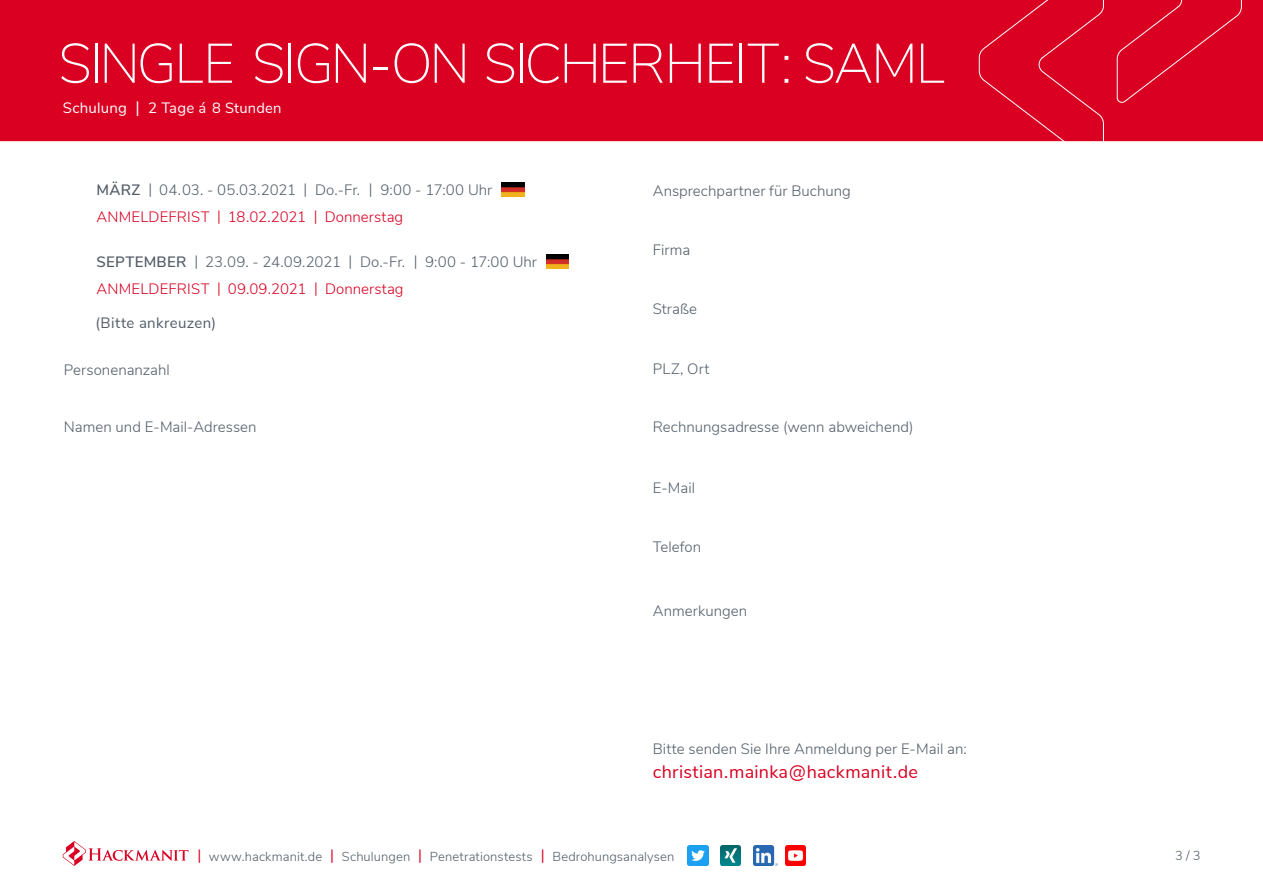
<style>
.page{position:relative;width:1263px;height:893px;background:#fff}
.page>*{position:absolute;margin:0;border:0;box-sizing:border-box;transform-origin:0 0}
.t1{font:200 55.5px "Nunito Sans";letter-spacing:-.04em;color:#fff}
.t2{font:18px "Nunito Sans";letter-spacing:.015em;color:#d90022}
.t3{font:300 15px/27px "Nunito Sans";letter-spacing:.005em;color:#535d68}
.t4{font:15px "Nunito Sans";letter-spacing:.015em;color:#fff}
.t5{font:15px "Nunito Sans";letter-spacing:.025em;color:#535d68}
.t6{font:300 12.9px "Nunito Sans";letter-spacing:.01em;color:#535d68}
.s1{font-size:16.5px}
.s2{font-size:14.7px}
.s3{font-weight:600}
.s4{color:#d90022}
.s5{font-weight:400;font-size:15px;color:#d90022}
</style>
<div class="page">
<div style="left:0;top:0;width:1263px;height:141px;background:#d90022"></div>
<div style="left:978px;top:0;width:126px;height:141px;background:#d90022"></div>
<div style="left:1116px;top:0;width:126px;height:103px;background:#d90022"></div>
<img style="left:753px;top:845px;width:24px;height:21px">
<img style="left:688px;top:845px;width:20px;height:21px">
<img style="left:720px;top:845px;width:21px;height:21px">
<img style="left:785px;top:845px;width:21px;height:21px">
<svg style="left:63px;top:841px;width:126px;height:25px"></svg>
<img style="left:502px;top:183px;width:22px;height:13px">
<img style="left:546px;top:255px;width:22px;height:13px">
<h1 class="t1" style="left:58px;top:23px;width:888px">SINGLE SIGN-ON SICHERHEIT: SAML</h1>
<p class="t4" style="left:63px;top:96px;width:220px">Schulung <span class="s1">|</span> 2 Tage <span class="s2">á 8 Stunden</span></p>
<p class="t3" style="left:97px;top:176px;width:397px"><span class="s3">MÄRZ</span> | 04.03. - 05.03.2021 | Do.-Fr. | 9:00 - 17:00 Uhr<br><span class="s4">ANMELDEFRIST | 18.02.2021 | Donnerstag</span></p>
<p class="t3" style="left:97px;top:248px;width:442px"><span class="s3">SEPTEMBER</span> | 23.09. - 24.09.2021 | Do.-Fr. | 9:00 - 17:00 Uhr<br><span class="s4">ANMELDEFRIST | 09.09.2021 | Donnerstag</span></p>
<p class="t5" style="left:95px;top:312px;width:122px">(Bitte ankreuzen)</p>
<p class="t3" style="left:64px;top:355px;width:108px">Personenanzahl</p>
<p class="t3" style="left:64px;top:412px;width:194px">Namen und E-Mail-Adressen</p>
<p class="t3" style="left:653px;top:176px;width:200px">Ansprechpartner für Buchung</p>
<p class="t3" style="left:653px;top:236px;width:39px">Firma</p>
<p class="t3" style="left:653px;top:295px;width:46px">Straße</p>
<p class="t3" style="left:653px;top:354px;width:58px">PLZ, Ort</p>
<p class="t3" style="left:653px;top:412px;width:262px">Rechnungsadresse (wenn abweichend)</p>
<p class="t3" style="left:653px;top:474px;width:44px">E-Mail</p>
<p class="t3" style="left:653px;top:532px;width:50px">Telefon</p>
<p class="t3" style="left:653px;top:597px;width:96px">Anmerkungen</p>
<p class="t3" style="left:653px;top:734px;width:315px">Bitte senden Sie Ihre Anmeldung per E-Mail an:</p>
<p class="t2" style="left:653px;top:759px;width:267px">christian.mainka@hackmanit.de</p>
<p class="t6" style="left:197px;top:847px;width:478px"><span class="s5">|</span> www.hackmanit.de <span class="s5">|</span> Schulungen <span class="s5">|</span> Penetrationstests <span class="s5">|</span> Bedrohungsanalysen</p>
<p class="t6" style="left:1175px;top:846px;width:27px">3 / 3</p>
</div>
